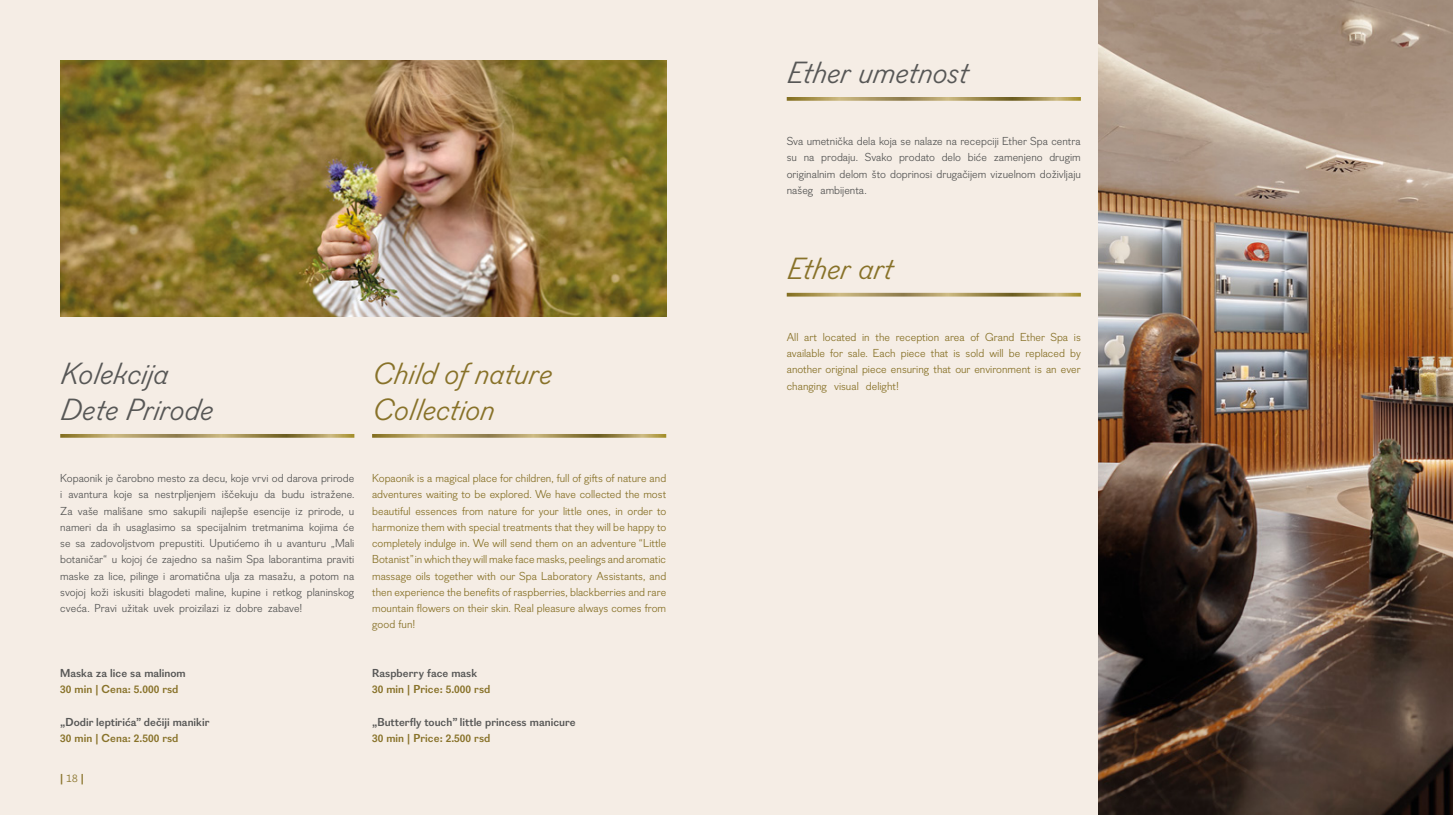
<style>
.page{position:relative;width:1453px;height:815px;background:#f5ede5}
.page>*{position:absolute;margin:0;border:0;box-sizing:border-box;transform-origin:0 0}
.t1{font:italic 30px/36px "Figgins Sans";color:#575756}
.t2{font:italic 30px/36px "Figgins Sans";color:#887229}
.t3{font:11.25px/16.2px "Figgins Sans";color:#887229;text-align:justify}
.t4{font:11.25px/16.2px "Figgins Sans";color:#575756;text-align:justify}
.t5{font:700 11.25px "Figgins Sans";color:#575756}
.t6{font:700 11.25px "Figgins Sans";color:#887229}
.s1{font-weight:400}
</style>
<div class="page">
<img style="left:60px;top:60px;width:606px;height:256px">
<svg style="left:60px;top:434px;width:294px;height:4px"></svg>
<svg style="left:372px;top:434px;width:294px;height:4px"></svg>
<svg style="left:787px;top:97px;width:294px;height:4px"></svg>
<svg style="left:787px;top:293px;width:294px;height:4px"></svg>
<img style="left:1098px;top:0;width:355px;height:815px">
<h1 class="t1" style="left:60px;top:356px;width:154px">Kolekcija<br>Dete Prirode</h1>
<h1 class="t2" style="left:372px;top:356px;width:181px">Child of nature<br>Collection</h1>
<p class="t4" style="left:60px;top:471px;width:296px">Kopaonik je čarobno mesto za decu, koje vrvi od darova prirode i avantura koje sa nestrpljenjem iščekuju da budu istražene.<br>Za vaše mališane smo sakupili najlepše esencije iz prirode, u nameri da ih usaglasimo sa specijalnim tretmanima kojima će se sa zadovoljstvom prepustiti. Uputićemo ih u avanturu „Mali botaničar“ u kojoj će zajedno sa našim Spa laborantima praviti maske za lice, pilinge i aromatična ulja za masažu, a potom na svojoj koži iskusiti blagodeti maline, kupine i retkog planinskog cveća. Pravi užitak uvek proizilazi iz dobre zabave!</p>
<p class="t5" style="left:60px;top:666px;width:127px">Maska za lice sa malinom</p>
<p class="t6" style="left:60px;top:683px;width:120px">30 min | Cena: 5.000 rsd</p>
<p class="t5" style="left:60px;top:715px;width:151px">„Dodir leptirića” dečiji manikir</p>
<p class="t6" style="left:60px;top:731px;width:120px">30 min | Cena: 2.500 rsd</p>
<p class="t6" style="left:60px;top:771px;width:25px">| <span class="s1">18</span> |</p>
<p class="t3" style="left:372px;top:471px;width:296px">Kopaonik is a magical place for children, full of gifts of nature and adventures waiting to be explored. We have collected the most beautiful essences from nature for your little ones, in order to harmonize them with special treatments that they will be happy to completely indulge in. We will send them on an adventure “Little Botanist” in which they will make face masks, peelings and aromatic massage oils together with our Spa Laboratory Assistants, and then experience the benefits of raspberries, blackberries and rare mountain flowers on their skin. Real pleasure always comes from good fun!</p>
<p class="t5" style="left:372px;top:666px;width:107px">Raspberry face mask</p>
<p class="t6" style="left:372px;top:683px;width:120px">30 min | Price: 5.000 rsd</p>
<p class="t5" style="left:372px;top:715px;width:205px">„Butterfly touch” little princess manicure</p>
<p class="t6" style="left:372px;top:731px;width:120px">30 min | Price: 2.500 rsd</p>
<h1 class="t1" style="left:787px;top:55px;width:182px">Ether umetnost</h1>
<p class="t4" style="left:787px;top:134px;width:296px">Sva umetnička dela koja se nalaze na recepciji Ether Spa centra su na prodaju. Svako prodato delo biće zamenjeno drugim originalnim delom što doprinosi drugačijem vizuelnom doživljaju našeg ambijenta.</p>
<h1 class="t2" style="left:787px;top:251px;width:107px">Ether art</h1>
<p class="t3" style="left:787px;top:329px;width:296px">All art located in the reception area of Grand Ether Spa is available for sale. Each piece that is sold will be replaced by another original piece ensuring that our environment is an ever changing visual delight!</p>
</div>
